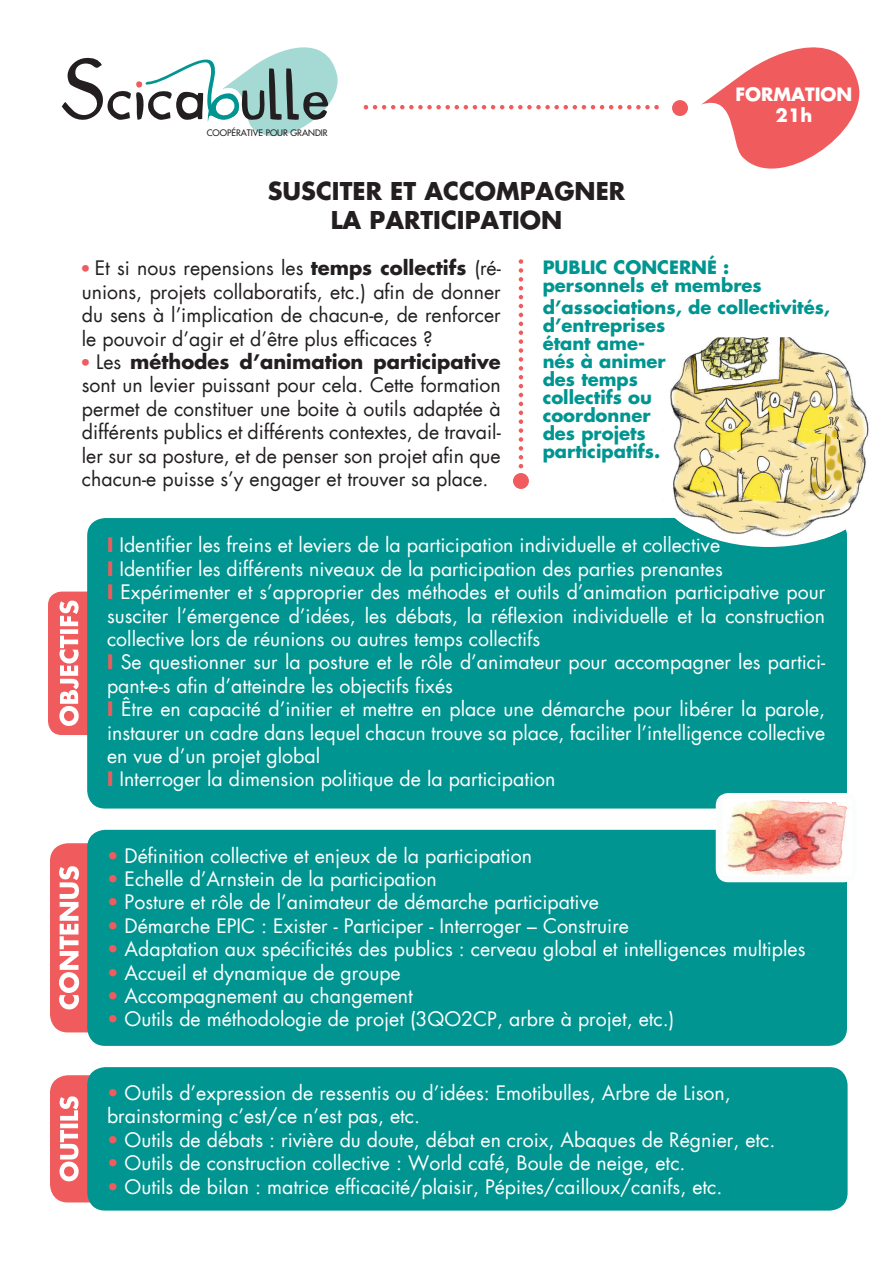
<style>
.page{position:relative;width:893px;height:1263px;background:#fff}
.page>*{position:absolute;margin:0;border:0;box-sizing:border-box;transform-origin:0 0}
.t1{font:700 24px/28.8px "Futura";color:#231f20;text-align:center}
.t2{font:19.5px/23.4px "Futura";color:#fff}
.t3{font:19.5px/23.4px "Futura";color:#231f20;text-align:justify}
.t4{font:700 18px/18px "Futura";color:#009590}
.t5{font:700 18px/21px "Futura";color:#fff;text-align:center}
.t6{font:8.7px "Futura";color:#231f20}
.s1{font-family:"Futura Std";font-weight:700;font-stretch:condensed;font-size:18px;color:#f05c5e}
.s2{font-weight:700}
.s3{font-weight:700;color:#f05c5e}
.s4{color:#f05c5e}
</style>
<div class="page">
<div style="left:672px;top:100px;width:16px;height:16px;background:#f05c5e;border-radius:50%"></div>
<svg style="left:62px;top:47px;width:276px;height:89px"></svg>
<svg style="left:364px;top:105px;width:295px;height:4px"></svg>
<div style="left:48px;top:592px;width:237px;height:143px;background:#f05c5e;border-radius:14px"></div>
<svg style="left:59px;top:601px;width:20px;height:125px"></svg>
<div style="left:87px;top:518px;width:760px;height:291px;background:#009590;border-radius:18px"></div>
<svg style="left:701px;top:47px;width:159px;height:122px"></svg>
<div style="left:513px;top:473px;width:16px;height:16px;background:#f05c5e;border-radius:50%"></div>
<svg style="left:519px;top:259px;width:4px;height:209px"></svg>
<div style="left:50px;top:843px;width:313px;height:189px;background:#f05c5e;border-radius:18px"></div>
<svg style="left:59px;top:866px;width:20px;height:143px"></svg>
<div style="left:87px;top:830px;width:760px;height:216px;background:#009590;border-radius:18px"></div>
<div style="left:50px;top:1075px;width:313px;height:127px;background:#f05c5e;border-radius:18px"></div>
<svg style="left:60px;top:1096px;width:19px;height:85px"></svg>
<div style="left:87px;top:1067px;width:760px;height:144px;background:#009590;border-radius:18px"></div>
<div style="left:659px;top:426px;width:219px;height:121px;background:#fff;border-radius:50%"></div>
<img style="left:670px;top:337px;width:199px;height:89px">
<img style="left:662px;top:426px;width:207px;height:113px">
<div style="left:716px;top:793px;width:141px;height:89px;background:#fbfdfd;border-radius:13px"></div>
<img style="left:725px;top:800px;width:123px;height:75px">
<p class="t6" style="left:207px;top:129px;width:122px">COOPÉRATIVE POUR GRANDIR</p>
<p class="t1" style="left:268px;top:179px;width:359px">SUSCITER ET ACCOMPAGNER<br>LA PARTICIPATION</p>
<p class="t5" style="left:735px;top:85px;width:118px">FORMATION<br>21h</p>
<p class="t3" style="left:82px;top:258px;width:420px"><span class="s1">•</span> Et si nous repensions les <span class="s2">temps collectifs</span> (ré&shy;unions, projets collaboratifs, etc.) afin de donner du sens à l’implication de chacun-e, de renforcer le pouvoir d’agir et d’être plus efficaces ?</p>
<p class="t3" style="left:82px;top:352px;width:420px"><span class="s1">•</span> Les <span class="s2">méthodes d’animation participative </span>sont un levier puissant pour cela. Cette formation permet de constituer une boite à outils adaptée à différents publics et différents contextes, de travail&shy;ler sur sa posture, et de penser son projet afin que chacun-e puisse s’y engager et trouver sa place.</p>
<p class="t4" style="left:543px;top:260px;width:221px">PUBLIC CONCERNÉ : personnels et membres</p>
<p class="t4" style="left:543px;top:300px;width:289px">d’associations, de collectivités, d’entreprises<br>étant ame-<br>nés à animer<br>des temps<br>collectifs ou<br>coordonner<br>des projets<br>participatifs.</p>
<p class="t2" style="left:107px;top:535px;width:720px"><span class="s3">I</span> Identifier les freins et leviers de la participation individuelle et co ective<br><span class="s3">I</span> Identifier les différents niveaux de la participation des parties prenantes<br><span class="s3">I</span> Expérimenter et s’approprier des méthodes et outils d’animation participative pour susciter l’émergence d’idées, les débats, la réflexion individuelle et la construction collective lors de réunions ou autres temps collectifs<br><span class="s3">I</span> Se questionner sur la posture et le rôle d’animateur pour accompagner les partici&shy;pant-e-s afin d’atteindre les objectifs fixés<br><span class="s3">I</span> Être en capacité d’initier et mettre en place une démarche pour libérer la parole, instaurer un cadre dans lequel chacun trouve sa place, faciliter l’intelligence collective en vue d’un projet global<br><span class="s3">I</span> Interroger la dimension politique de la participation</p>
<p class="t2" style="left:663px;top:535px;width:10px">ll</p>
<p class="t2" style="left:107px;top:845px;width:426px"><span class="s4">•</span> Définition collective et enjeux de la participation</p>
<p class="t2" style="left:107px;top:869px;width:331px"><span class="s4">•</span> Echelle d’Arnstein de la participation</p>
<p class="t2" style="left:107px;top:892px;width:493px"><span class="s4">•</span> Posture et rôle de l’animateur de démarche participative</p>
<p class="t2" style="left:107px;top:915px;width:523px"><span class="s4">•</span> Démarche EPIC : Exister - Participer - Interroger – Construire</p>
<p class="t2" style="left:107px;top:939px;width:700px"><span class="s4">•</span> Adaptation aux spécificités des publics : cerveau global et intelligences multiples</p>
<p class="t2" style="left:107px;top:962px;width:295px"><span class="s4">•</span> Accueil et dynamique de groupe</p>
<p class="t2" style="left:107px;top:986px;width:307px"><span class="s4">•</span> Accompagnement au changement</p>
<p class="t2" style="left:107px;top:1009px;width:569px"><span class="s4">•</span> Outils de méthodologie de projet (3QO2CP, arbre à projet, etc.)</p>
<p class="t2" style="left:107px;top:1083px;width:625px"><span class="s4">•</span> Outils d’expression de ressentis ou d’idées: Emotibulles, Arbre de Lison, brainstorming c’est/ce n’est pas, etc.</p>
<p class="t2" style="left:107px;top:1129px;width:670px"><span class="s4">•</span> Outils de débats : rivière du doute, débat en croix, Abaques de Régnier, etc.</p>
<p class="t2" style="left:107px;top:1153px;width:580px"><span class="s4">•</span> Outils de construction collective : World café, Boule de neige, etc.</p>
<p class="t2" style="left:107px;top:1176px;width:617px"><span class="s4">•</span> Outils de bilan : matrice efficacité/plaisir, Pépites/cailloux/canifs, etc.</p>
</div>
